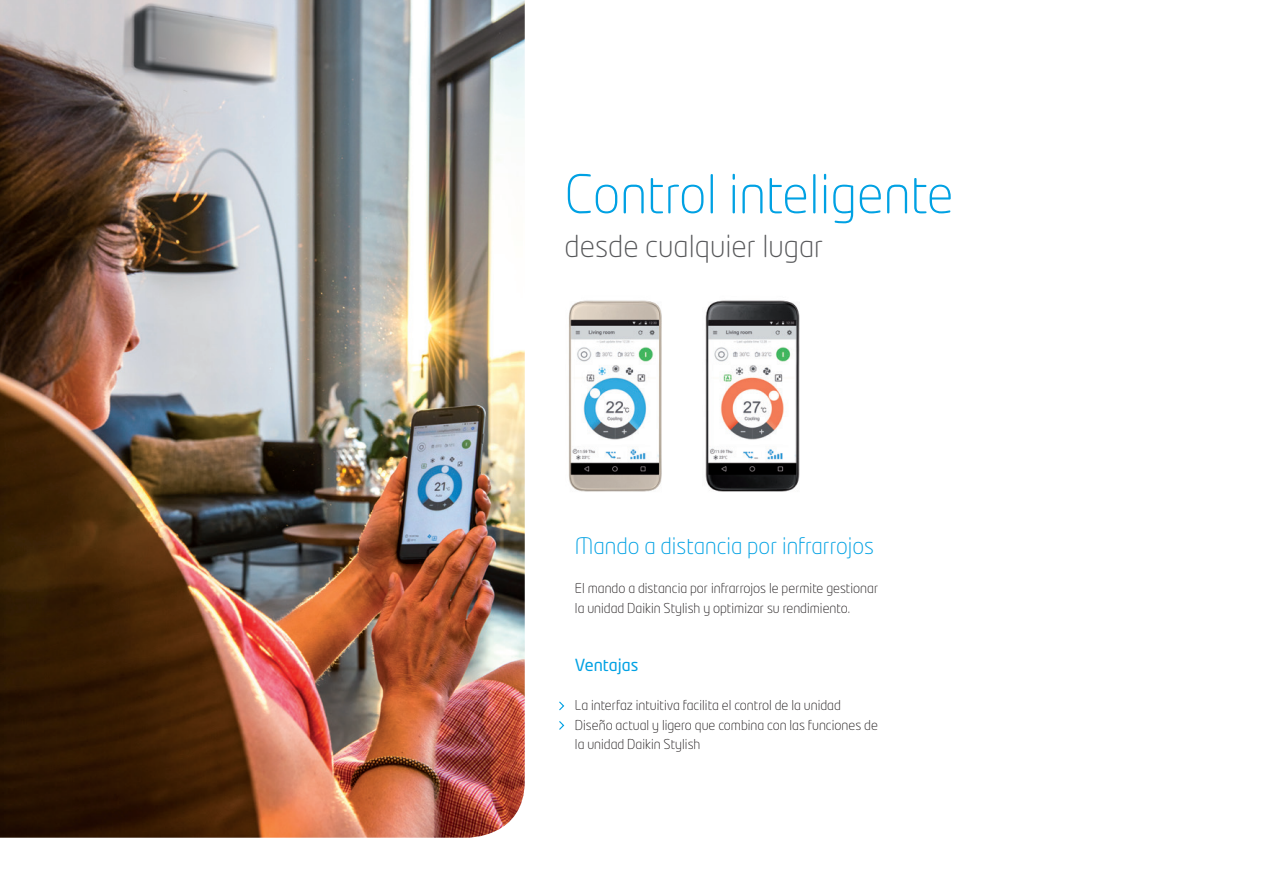
<style>
.page{position:relative;width:1263px;height:893px;background:#fff}
.page>*{position:absolute;margin:0;border:0;box-sizing:border-box;transform-origin:0 0}
.t1{font:300 52.5px "Neo Tech Std";color:#00a1e3}
.t2{font:300 30px "Neo Tech Std";color:#57585a}
.t3{font:300 22.5px "Neo Tech Std";color:#00a1e3}
.t4{font:16.5px "Neo Tech Std";color:#00a1e3}
.t5{font:300 13.5px/19.5px "Neo Tech Std";color:#231f20}
</style>
<div class="page">
<img style="left:0;top:0;width:525px;height:838px">
<svg style="left:559px;top:701px;width:6px;height:10px"></svg>
<svg style="left:559px;top:721px;width:6px;height:9px"></svg>
<img style="left:568px;top:300px;width:232px;height:192px">
<p class="t1" style="left:565px;top:163px;width:390px">Control inteligente</p>
<p class="t2" style="left:565px;top:228px;width:260px">desde cualquier lugar</p>
<p class="t3" style="left:575px;top:532px;width:301px">Mando a distancia por infrarrojos</p>
<p class="t5" style="left:575px;top:578px;width:305px">El mando a distancia por infrarrojos le permite gestionar la unidad Daikin Stylish y optimizar su rendimiento.</p>
<p class="t4" style="left:575px;top:655px;width:65px">Ventajas</p>
<p class="t5" style="left:575px;top:695px;width:267px">La interfaz intuitiva facilita el control de la unidad</p>
<p class="t5" style="left:575px;top:715px;width:305px">Diseño actual y ligero que combina con las funciones de la unidad Daikin Stylish</p>
</div>
